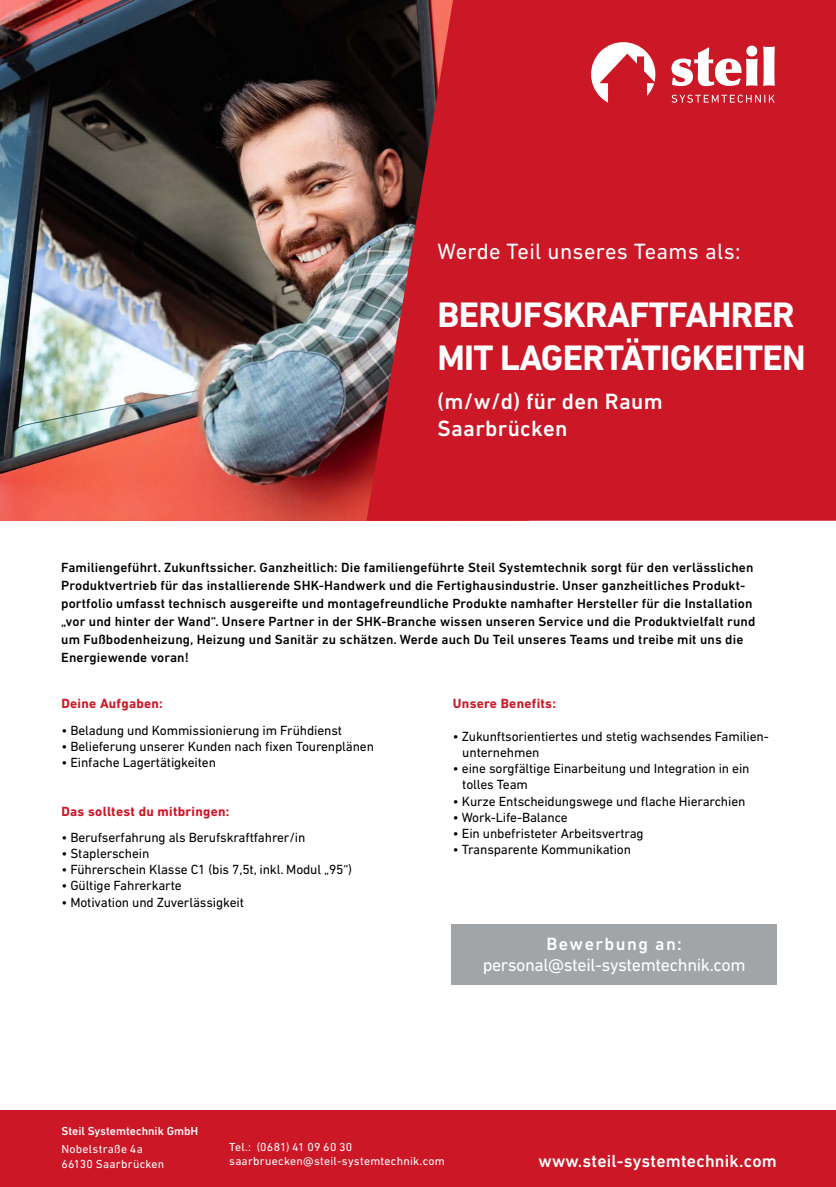
<style>
.page{position:relative;width:836px;height:1187px;background:#fff}
.page>*{position:absolute;margin:0;border:0;box-sizing:border-box;transform-origin:0 0}
.t1{font:700 36px/42.8px "DIN Next LT Pro";letter-spacing:-.02em;color:#fff}
.t2{font:500 22.5px/27px "DIN Next LT Pro";letter-spacing:.015em;color:#fff}
.t3{font:22.5px "DIN Next LT Pro";letter-spacing:.015em;color:#fff}
.t4{font:18px "DIN Next LT Pro";letter-spacing:-.02em;color:#fff}
.t5{font:500 18px "DIN Next LT Pro";letter-spacing:.08em;color:#fff}
.t6{font:500 17.78px "DIN Next LT Pro";letter-spacing:.01em;color:#fff}
.t7{font:500 13.5px/18px "DIN Next LT Pro";letter-spacing:.01em;color:#000}
.t8{font:13.5px/16.2px "DIN Next LT Pro";letter-spacing:-.01em;color:#000}
.t9{font:700 13.5px "DIN Next LT Pro";letter-spacing:.02em;color:#cc1726}
.t10{font:11.92px/14.2px "DIN Next LT Pro";letter-spacing:.02em;color:#fff}
.t11{font:500 11.92px "DIN Next LT Pro";color:#fff}
</style>
<div class="page">
<img style="left:0;top:0;width:366px;height:520px">
<div style="left:0;top:1110px;width:836px;height:76px;background:#cc1726"></div>
<div style="left:451px;top:923px;width:325px;height:61px;background:#a1a5a7"></div>
<svg style="left:366px;top:0;width:470px;height:520px;fill:#cc1726"></svg>
<svg style="left:588px;top:39px;width:69px;height:64px"></svg>
<svg style="left:671px;top:46px;width:86px;height:40px"></svg>
<svg style="left:763px;top:46px;width:11px;height:40px"></svg>
<svg style="left:671px;top:95px;width:103px;height:8px"></svg>
<h2 class="t3" style="left:437px;top:239px;width:304px">Werde Teil unseres Teams als:</h2>
<h1 class="t1" style="left:437px;top:293px;width:369px">BERUFSKRAFTFAHRER<br>MIT LAGERTÄTIGKEITEN</h1>
<h2 class="t2" style="left:437px;top:388px;width:227px">(m/w/d) für den Raum<br>Saarbrücken</h2>
<p class="t7" style="left:61px;top:558px;width:695px">Familiengeführt. Zukunftssicher. Ganzheitlich: Die familiengeführte Steil Systemtechnik sorgt für den verlässlichen Produktvertrieb für das installierende SHK-Handwerk und die Fertighausindustrie. Unser ganzheitliches Produkt&shy;portfolio umfasst technisch ausgereifte und montagefreundliche Produkte namhafter Hersteller für die Installation „vor und hinter der Wand“. Unsere Partner in der SHK-Branche wissen unseren Service und die Produktvielfalt rund um Fußbodenheizung, Heizung und Sanitär zu schätzen. Werde auch Du Teil unseres Teams und treibe mit uns die Energiewende voran!</p>
<p class="t9" style="left:61px;top:695px;width:103px">Deine Aufgaben:</p>
<p class="t8" style="left:61px;top:721px;width:282px">• Beladung und Kommissionierung im Frühdienst</p>
<p class="t8" style="left:61px;top:737px;width:314px">• Belieferung unserer Kunden nach fixen Tourenplänen</p>
<p class="t8" style="left:61px;top:754px;width:156px">• Einfache Lagertätigkeiten</p>
<p class="t9" style="left:61px;top:803px;width:170px">Das solltest du mitbringen:</p>
<p class="t8" style="left:61px;top:828px;width:245px">• Berufserfahrung als Berufskraftfahrer/in</p>
<p class="t8" style="left:61px;top:845px;width:89px">• Staplerschein</p>
<p class="t8" style="left:61px;top:861px;width:292px">• Führerschein Klasse C1 (bis 7,5t, inkl. Modul „95“)</p>
<p class="t8" style="left:61px;top:877px;width:122px">• Gültige Fahrerkarte</p>
<p class="t8" style="left:61px;top:893px;width:184px">• Motivation und Zuverlässigkeit</p>
<p class="t9" style="left:453px;top:695px;width:104px">Unsere Benefits:</p>
<p class="t8" style="left:462px;top:727px;width:308px;text-indent:-9px">• Zukunftsorientiertes und stetig wachsendes Familien&shy;unternehmen</p>
<p class="t8" style="left:462px;top:760px;width:289px;text-indent:-9px">• eine sorgfältige Einarbeitung und Integration in ein tolles Team</p>
<p class="t8" style="left:453px;top:792px;width:294px">• Kurze Entscheidungswege und flache Hierarchien</p>
<p class="t8" style="left:453px;top:808px;width:116px">• Work-Life-Balance</p>
<p class="t8" style="left:453px;top:825px;width:192px">• Ein unbefristeter Arbeitsvertrag</p>
<p class="t8" style="left:453px;top:841px;width:180px">• Transparente Kommunikation</p>
<h3 class="t5" style="left:546px;top:932px;width:137px">Bewerbung an:</h3>
<h3 class="t4" style="left:482px;top:954px;width:264px">personal@steil-systemtechnik.com</h3>
<p class="t11" style="left:61px;top:1123px;width:138px">Steil Systemtechnik GmbH</p>
<p class="t10" style="left:61px;top:1141px;width:104px">Nobelstraße 4a<br>66130 Saarbrücken</p>
<p class="t10" style="left:229px;top:1139px;width:217px">Tel.: (0681) 41 09 60 30 saarbruecken@steil-systemtechnik.com</p>
<h3 class="t6" style="left:538px;top:1150px;width:240px">www.steil-systemtechnik.com</h3>
</div>
